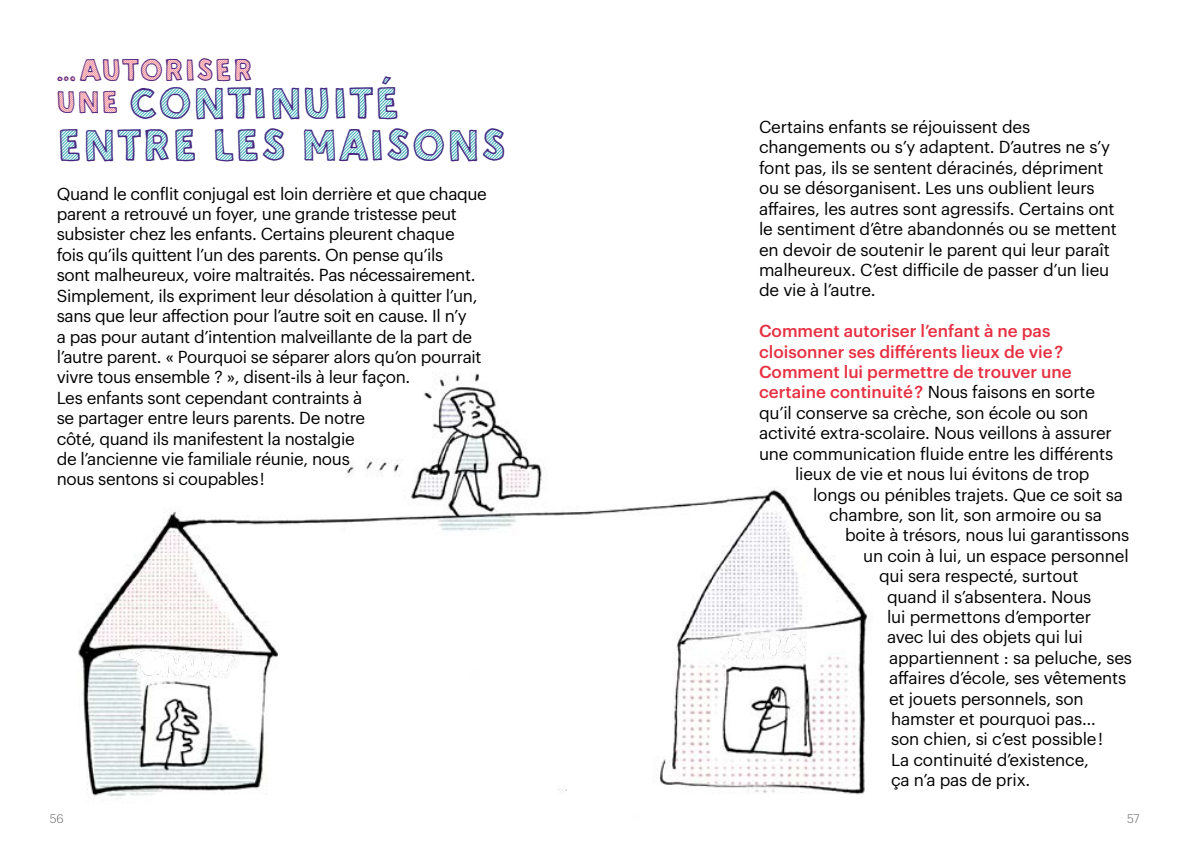
<style>
.page{position:relative;width:1191px;height:851px;background:#fff}
.page>*{position:absolute;margin:0;border:0;box-sizing:border-box;transform-origin:0 0}
.t1{font:46px/42px "SD Sans One";color:#4a2683}
.t2{font:32px "SD Sans One";color:#4a2683}
.t3{font:17px/20.4px "Graphik";letter-spacing:-.01em;color:#000}
.t4{font:500 17px "Graphik";color:#e73042}
.t5{font:300 12px "Graphik";color:#646363}
.s1{font-size:32px}
.s2{font-weight:400;color:#000}
</style>
<div class="page">
<img style="left:78px;top:373px;width:790px;height:426px">
<h2 class="t2" style="left:57px;top:49px;width:198px">…AUTORISER</h2>
<h1 class="t1" style="left:56px;top:81px;width:452px"><span class="s1">UNE</span> CONTINUITÉ<br>ENTRE LES MAISONS</h1>
<p class="t3" style="left:57px;top:182px;width:432px">Quand le conflit conjugal est loin derrière et que chaque parent a retrouvé un foyer, une grande tristesse peut subsister chez les enfants. Certains pleurent chaque<br>fois qu’ils quittent l’un des parents. On pense qu’ils<br>sont malheureux, voire maltraités. Pas nécessairement.<br>Simplement, ils expriment leur désolation à quitter l’un, sans que leur affection pour l’autre soit en cause. Il n’y<br>a pas pour autant d’intention malveillante de la part de l’autre parent. « Pourquoi se séparer alors qu’on pourrait vivre tous ensemble ? », disent-ils à leur façon.<br>Les enfants sont cependant contraints à<br>se partager entre leurs parents. De notre<br>côté, quand ils manifestent la nostalgie<br>de l’ancienne vie familiale réunie, nous<br>nous sentons si coupables !</p>
<p class="t3" style="left:759px;top:115px;width:359px">Certains enfants se réjouissent des changements ou s’y adaptent. D’autres ne s’y font pas, ils se sentent déracinés, dépriment ou se désorganisent. Les uns oublient leurs affaires, les autres sont agressifs. Certains ont le sentiment d’être abandonnés ou se mettent en devoir de soutenir le parent qui leur paraît malheureux. C’est difficile de passer d’un lieu de vie à l’autre.</p>
<p class="t4" style="left:759px;top:318px;width:293px">Comment autoriser l’enfant à ne pas</p>
<p class="t4" style="left:759px;top:338px;width:306px">cloisonner ses différents lieux de vie ?</p>
<p class="t4" style="left:759px;top:359px;width:314px">Comment lui permettre de trouver une</p>
<p class="t4" style="left:759px;top:379px;width:338px">certaine continuité ? <span class="s2">Nous faisons en sorte</span></p>
<p class="t3" style="left:759px;top:401px;width:331px">qu’il conserve sa crèche, son école ou son</p>
<p class="t3" style="left:759px;top:421px;width:354px">activité extra-scolaire. Nous veillons à assurer</p>
<p class="t3" style="left:759px;top:442px;width:356px">une communication fluide entre les différents</p>
<p class="t3" style="left:795px;top:462px;width:296px">lieux de vie et nous lui évitons de trop</p>
<p class="t3" style="left:813px;top:482px;width:311px">longs ou pénibles trajets. Que ce soit sa</p>
<p class="t3" style="left:829px;top:503px;width:274px">chambre, son lit, son armoire ou sa</p>
<p class="t3" style="left:845px;top:523px;width:286px">boite à trésors, nous lui garantissons</p>
<p class="t3" style="left:863px;top:544px;width:267px">un coin à lui, un espace personnel</p>
<p class="t3" style="left:879px;top:564px;width:201px">qui sera respecté, surtout</p>
<p class="t3" style="left:887px;top:584px;width:206px">quand il s’absentera. Nous</p>
<p class="t3" style="left:887px;top:605px;width:205px">lui permettons d’emporter</p>
<p class="t3" style="left:887px;top:625px;width:197px">avec lui des objets qui lui</p>
<p class="t3" style="left:889px;top:646px;width:244px">appartiennent : sa peluche, ses</p>
<p class="t3" style="left:889px;top:666px;width:239px">affaires d’école, ses vêtements</p>
<p class="t3" style="left:889px;top:686px;width:196px">et jouets personnels, son</p>
<p class="t3" style="left:891px;top:707px;width:206px">hamster et pourquoi pas…</p>
<p class="t3" style="left:891px;top:727px;width:213px">son chien, si c’est possible !</p>
<p class="t3" style="left:891px;top:748px;width:199px">La continuité d’existence,</p>
<p class="t3" style="left:891px;top:768px;width:141px">ça n’a pas de prix.</p>
<p class="t5" style="left:50px;top:810px;width:15px">56</p>
<p class="t5" style="left:1127px;top:810px;width:14px">57</p>
</div>
